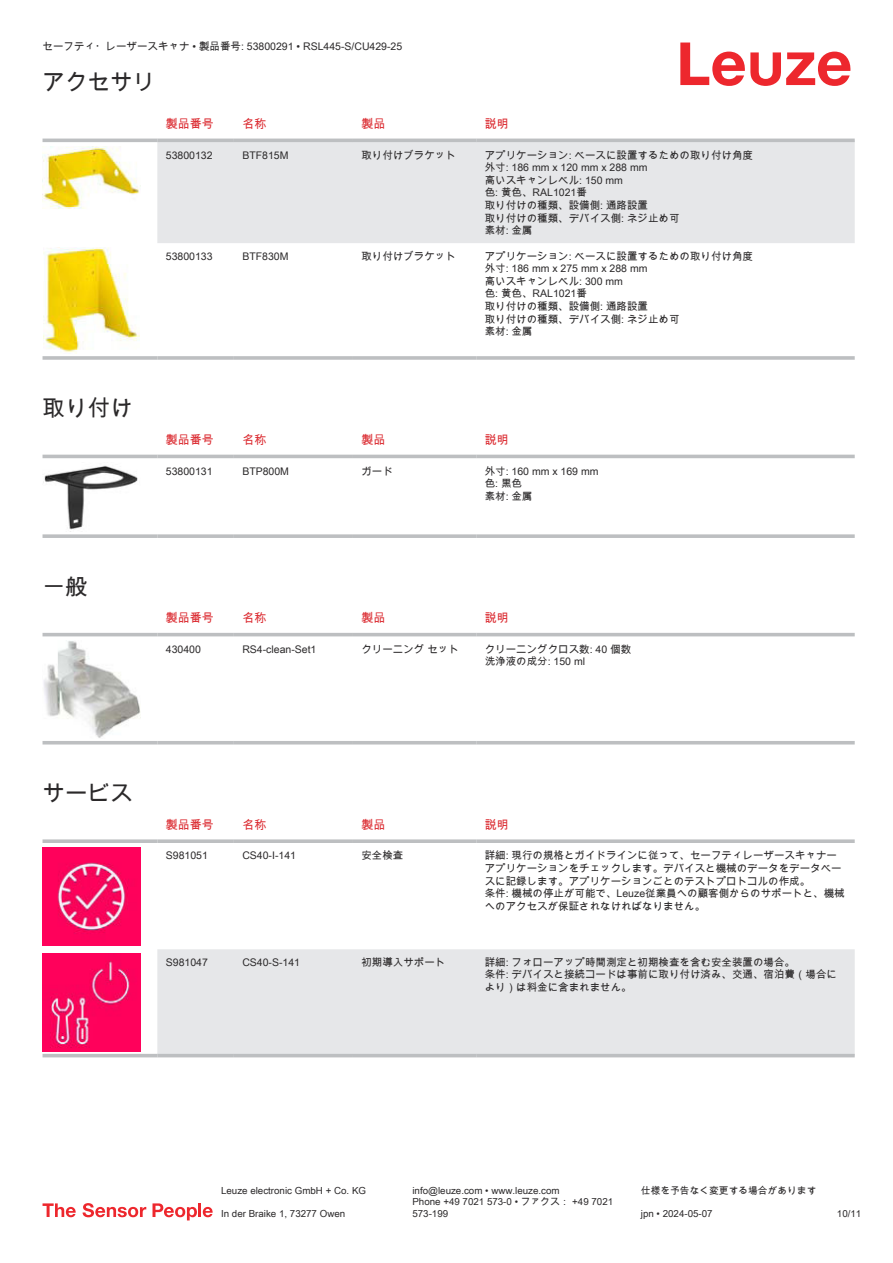
<style>
.page{position:relative;width:893px;height:1263px;background:#fff}
.page>*{position:absolute;margin:0;border:0;box-sizing:border-box;transform-origin:0 0}
.t1{font:22.5px "Arial Unicode MS";color:#2b292a}
.t2{font:12px "Arial Unicode MS";color:#db2a30}
.t3{font:10.5px/12.6px "Arial Unicode MS";color:#2b292a}
.t4{font:9.75px/11.7px "Arial Unicode MS";color:#2b292a}
</style>
<div class="page">
<svg style="left:680px;top:43px;width:170px;height:43px"></svg>
<svg style="left:43px;top:138px;width:812px;height:49px"></svg>
<div style="left:157px;top:142px;width:698px;height:101px;background:#e6e7e9"></div>
<hr style="left:43px;top:139px;width:114px;height:3px;background:#bdbfc1">
<hr style="left:157px;top:139px;width:77px;height:3px;background:#bdbfc1">
<hr style="left:234px;top:139px;width:119px;height:3px;background:#bdbfc1">
<hr style="left:353px;top:139px;width:123px;height:3px;background:#bdbfc1">
<hr style="left:476px;top:139px;width:379px;height:3px;background:#bdbfc1">
<hr style="left:43px;top:356px;width:114px;height:4px;background:#bdbfc1">
<hr style="left:157px;top:356px;width:77px;height:4px;background:#c7c9cb">
<hr style="left:234px;top:356px;width:119px;height:4px;background:#bdbfc1">
<hr style="left:353px;top:356px;width:123px;height:4px;background:#bdbfc1">
<hr style="left:476px;top:356px;width:379px;height:4px;background:#c7c9cb">
<img style="left:43px;top:146px;width:97px;height:63px">
<img style="left:43px;top:247px;width:97px;height:107px">
<div style="left:43px;top:454px;width:812px;height:5px;background:#eeefef"></div>
<hr style="left:43px;top:455px;width:114px;height:3px;background:#bdbfc1">
<hr style="left:157px;top:455px;width:77px;height:3px;background:#bdbfc1">
<hr style="left:234px;top:455px;width:119px;height:3px;background:#bdbfc1">
<hr style="left:353px;top:455px;width:123px;height:3px;background:#bdbfc1">
<hr style="left:476px;top:455px;width:379px;height:3px;background:#bdbfc1">
<svg style="left:43px;top:534px;width:114px;height:4px"></svg>
<svg style="left:157px;top:534px;width:77px;height:4px"></svg>
<svg style="left:234px;top:534px;width:119px;height:4px"></svg>
<svg style="left:353px;top:534px;width:123px;height:4px"></svg>
<svg style="left:476px;top:534px;width:379px;height:4px;background:#c3c5c7"></svg>
<img style="left:43px;top:465px;width:95px;height:67px">
<svg style="left:43px;top:632px;width:812px;height:113px"></svg>
<hr style="left:43px;top:633px;width:114px;height:3px;background:#bdbfc1">
<hr style="left:157px;top:633px;width:77px;height:3px;background:#bdbfc1">
<hr style="left:234px;top:633px;width:119px;height:3px;background:#bdbfc1">
<hr style="left:353px;top:633px;width:123px;height:3px;background:#bdbfc1">
<hr style="left:476px;top:633px;width:379px;height:3px;background:#bdbfc1">
<hr style="left:43px;top:741px;width:114px;height:3px;background:#bdbfc1">
<hr style="left:157px;top:741px;width:77px;height:3px;background:#bdbfc1">
<hr style="left:234px;top:741px;width:119px;height:3px;background:#bdbfc1">
<hr style="left:353px;top:741px;width:123px;height:3px;background:#bdbfc1">
<hr style="left:476px;top:741px;width:379px;height:3px;background:#bdbfc1">
<img style="left:43px;top:641px;width:97px;height:97px">
<svg style="left:43px;top:847px;width:812px;height:211px"></svg>
<div style="left:157px;top:949px;width:698px;height:105px;background:#e6e7e9"></div>
<svg style="left:43px;top:839px;width:114px;height:4px"></svg>
<svg style="left:157px;top:839px;width:77px;height:4px"></svg>
<svg style="left:234px;top:839px;width:119px;height:4px"></svg>
<svg style="left:353px;top:839px;width:123px;height:4px"></svg>
<svg style="left:476px;top:839px;width:379px;height:4px;background:#c4c5c7"></svg>
<hr style="left:43px;top:1054px;width:114px;height:3px;background:#bdbfc1">
<hr style="left:157px;top:1054px;width:77px;height:3px;background:#bdbfc1">
<hr style="left:234px;top:1054px;width:119px;height:3px;background:#bdbfc1">
<hr style="left:353px;top:1054px;width:123px;height:3px;background:#bdbfc1">
<hr style="left:476px;top:1054px;width:379px;height:3px;background:#bdbfc1">
<img style="left:43px;top:847px;width:97px;height:98px">
<img style="left:43px;top:953px;width:97px;height:98px">
<svg style="left:43px;top:1203px;width:33px;height:14px"></svg>
<svg style="left:83px;top:1203px;width:63px;height:14px"></svg>
<svg style="left:153px;top:1203px;width:44px;height:17px"></svg>
<hr style="left:198px;top:1203px;width:3px;height:14px;background:#ed272d">
<svg style="left:203px;top:1207px;width:10px;height:10px"></svg>
<p class="t3" style="left:43px;top:40px;width:361px">セーフティ・レーザースキャナ • 製品番号: 53800291 • RSL445-S/CU429-25</p>
<h1 class="t1" style="left:43px;top:66px;width:114px">アクセサリ</h1>
<p class="t2" style="left:166px;top:115px;width:49px">製品番号</p>
<p class="t2" style="left:242px;top:115px;width:25px">名称</p>
<p class="t2" style="left:361px;top:115px;width:25px">製品</p>
<p class="t2" style="left:485px;top:115px;width:25px">説明</p>
<p class="t3" style="left:166px;top:148px;width:48px">53800132</p>
<p class="t3" style="left:242px;top:148px;width:48px">BTF815M</p>
<p class="t3" style="left:361px;top:148px;width:96px">取り付けブラケット</p>
<p class="t3" style="left:485px;top:148px;width:270px">アプリケーション: ベースに設置するための取り付け角度外寸: 186 mm x 120 mm x 288 mm<br>高いスキャンレベル: 150 mm<br>色: 黄色、RAL1021番<br>取り付けの種類、設備側: 通路設置<br>取り付けの種類、デバイス側: ネジ止め可<br>素材: 金属</p>
<p class="t3" style="left:166px;top:249px;width:48px">53800133</p>
<p class="t3" style="left:242px;top:249px;width:48px">BTF830M</p>
<p class="t3" style="left:361px;top:249px;width:96px">取り付けブラケット</p>
<p class="t3" style="left:485px;top:249px;width:270px">アプリケーション: ベースに設置するための取り付け角度外寸: 186 mm x 275 mm x 288 mm<br>高いスキャンレベル: 300 mm<br>色: 黄色、RAL1021番<br>取り付けの種類、設備側: 通路設置<br>取り付けの種類、デバイス側: ネジ止め可<br>素材: 金属</p>
<h1 class="t1" style="left:43px;top:392px;width:91px">取り付け</h1>
<h1 class="t1" style="left:43px;top:570px;width:46px">一般</h1>
<p class="t2" style="left:166px;top:431px;width:49px">製品番号</p>
<p class="t2" style="left:242px;top:431px;width:25px">名称</p>
<p class="t2" style="left:361px;top:431px;width:25px">製品</p>
<p class="t2" style="left:485px;top:431px;width:25px">説明</p>
<p class="t3" style="left:166px;top:464px;width:48px">53800131</p>
<p class="t3" style="left:242px;top:464px;width:48px">BTP800M</p>
<p class="t3" style="left:361px;top:464px;width:33px">ガード</p>
<p class="t3" style="left:485px;top:464px;width:115px">外寸: 160 mm x 169 mm色: 黒色<br>素材: 金属</p>
<p class="t2" style="left:166px;top:609px;width:49px">製品番号</p>
<p class="t2" style="left:242px;top:609px;width:25px">名称</p>
<p class="t2" style="left:361px;top:609px;width:25px">製品</p>
<p class="t2" style="left:485px;top:609px;width:25px">説明</p>
<p class="t3" style="left:166px;top:643px;width:37px">430400</p>
<p class="t3" style="left:242px;top:643px;width:76px">RS4-clean-Set1</p>
<p class="t3" style="left:361px;top:643px;width:99px">クリーニング セット</p>
<p class="t3" style="left:485px;top:643px;width:148px">クリーニングクロス数: 40 個数洗浄液の成分: 150 ml</p>
<h1 class="t1" style="left:43px;top:777px;width:91px">サービス</h1>
<p class="t2" style="left:166px;top:816px;width:49px">製品番号</p>
<p class="t2" style="left:242px;top:816px;width:25px">名称</p>
<p class="t2" style="left:361px;top:816px;width:25px">製品</p>
<p class="t2" style="left:485px;top:816px;width:25px">説明</p>
<p class="t3" style="left:166px;top:849px;width:44px">S981051</p>
<p class="t3" style="left:242px;top:849px;width:55px">CS40-I-141</p>
<p class="t3" style="left:361px;top:849px;width:43px">安全検査</p>
<p class="t3" style="left:485px;top:849px;width:361px">詳細: 現行の規格とガイドラインに従って、セーフティレーザースキャナーアプリ ケーションをチェックします。デバイスと機械のデータをデータベースに記 録します。アプリケーションごとのテストプロトコルの作成。<br>条件: 機械の停止が可能で、Leuze従業員への顧客側からのサポートと、機械への アクセスが保証されなければなりません。</p>
<p class="t3" style="left:166px;top:955px;width:44px">S981047</p>
<p class="t3" style="left:242px;top:955px;width:59px">CS40-S-141</p>
<p class="t3" style="left:361px;top:955px;width:85px">初期導入サポート</p>
<p class="t3" style="left:485px;top:955px;width:354px">詳細: フォローアップ時間測定と初期検査を含む安全装置の場合。<br>条件: デバイスと接続コードは事前に取り付け済み、交通、宿泊費（場合により） は料金に含まれません。</p>
<p class="t4" style="left:221px;top:1184px;width:146px">Leuze electronic GmbH + Co. KG</p>
<p class="t4" style="left:412px;top:1184px;width:149px">info@leuze.com • www.leuze.com</p>
<p class="t4" style="left:641px;top:1184px;width:177px">仕様を予告なく変更する場合があります</p>
<p class="t4" style="left:221px;top:1207px;width:126px">In der Braike 1, 73277 Owen</p>
<p class="t4" style="left:412px;top:1196px;width:202px">Phone +49 7021 573-0 • ファクス： +49 7021<br>573-199</p>
<p class="t4" style="left:641px;top:1207px;width:73px">jpn • 2024-05-07</p>
<p class="t4" style="left:837px;top:1207px;width:26px">10/11</p>
</div>
